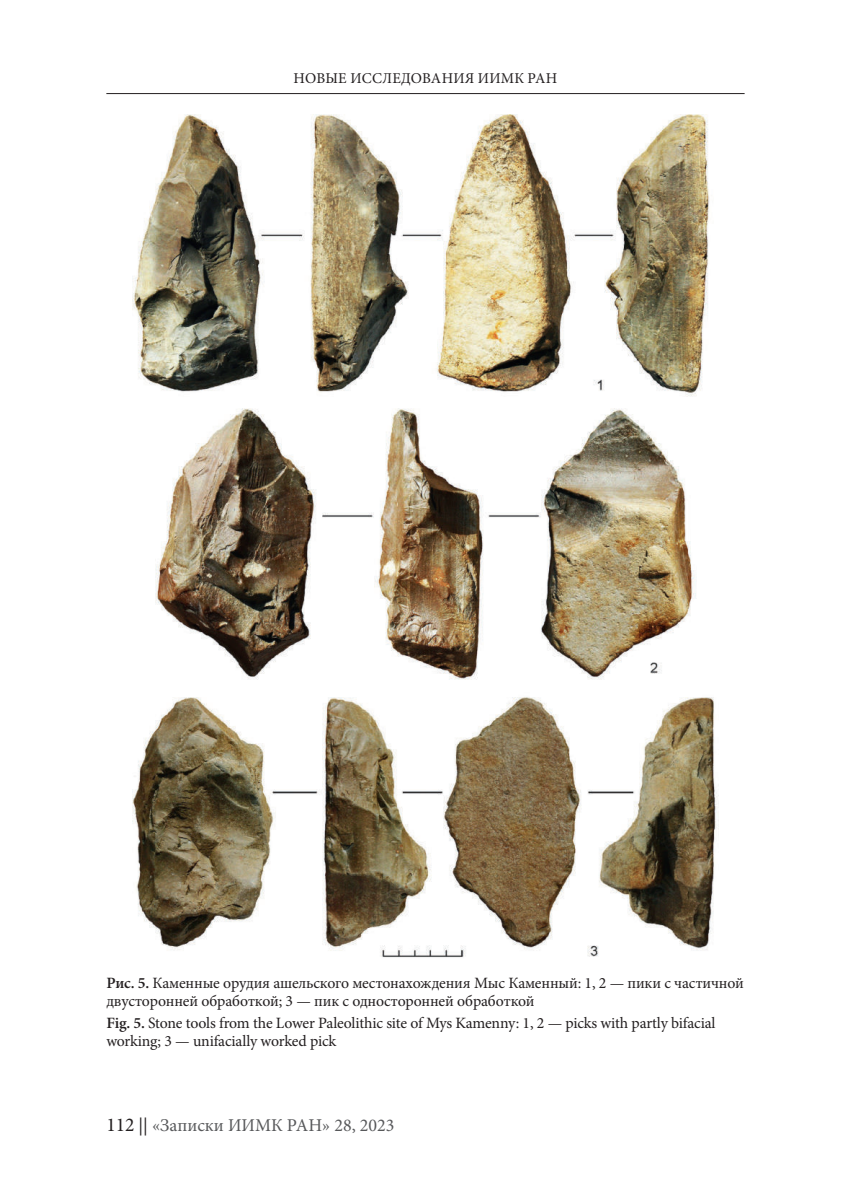
<style>
.page{position:relative;width:851px;height:1191px;background:#fff}
.page>*{position:absolute;margin:0;border:0;box-sizing:border-box;transform-origin:0 0}
.t1{font:18px "Minion Pro";color:#57585a}
.t2{font:15.75px/18px "Minion Pro";letter-spacing:-.01em;color:#231f20}
.t3{font:15px "Minion Pro";letter-spacing:.01em;color:#231f20}
.s1{font-weight:600}
.s2{font-size:19.5px;color:#231f20}
.s3{color:#231f20}
</style>
<div class="page">
<hr style="left:106px;top:93px;width:638px;height:1px;background:#231f20">
<img style="left:132px;top:115px;width:585px;height:843px">
<p class="t3" style="left:293px;top:73px;width:265px">НОВЫЕ ИССЛЕДОВАНИЯ ИИМК РАН</p>
<p class="t2" style="left:106px;top:975px;width:639px"><span class="s1">Рис. 5.</span> Каменные орудия ашельского местонахождения Мыс Каменный: 1, 2 — пики с частичной двусторонней обработкой; 3 — пик с односторонней обработкой</p>
<p class="t2" style="left:106px;top:1015px;width:610px"><span class="s1">Fig. 5.</span> Stone tools from the Lower Paleolithic site of Mys Kamenny: 1, 2 — picks with partly bifacial working; 3 — unifacially worked pick</p>
<p class="t1" style="left:106px;top:1117px;width:289px"><span class="s2">112</span> <span class="s3">||</span> «Записки ИИМК РАН» 28, 2023</p>
</div>
